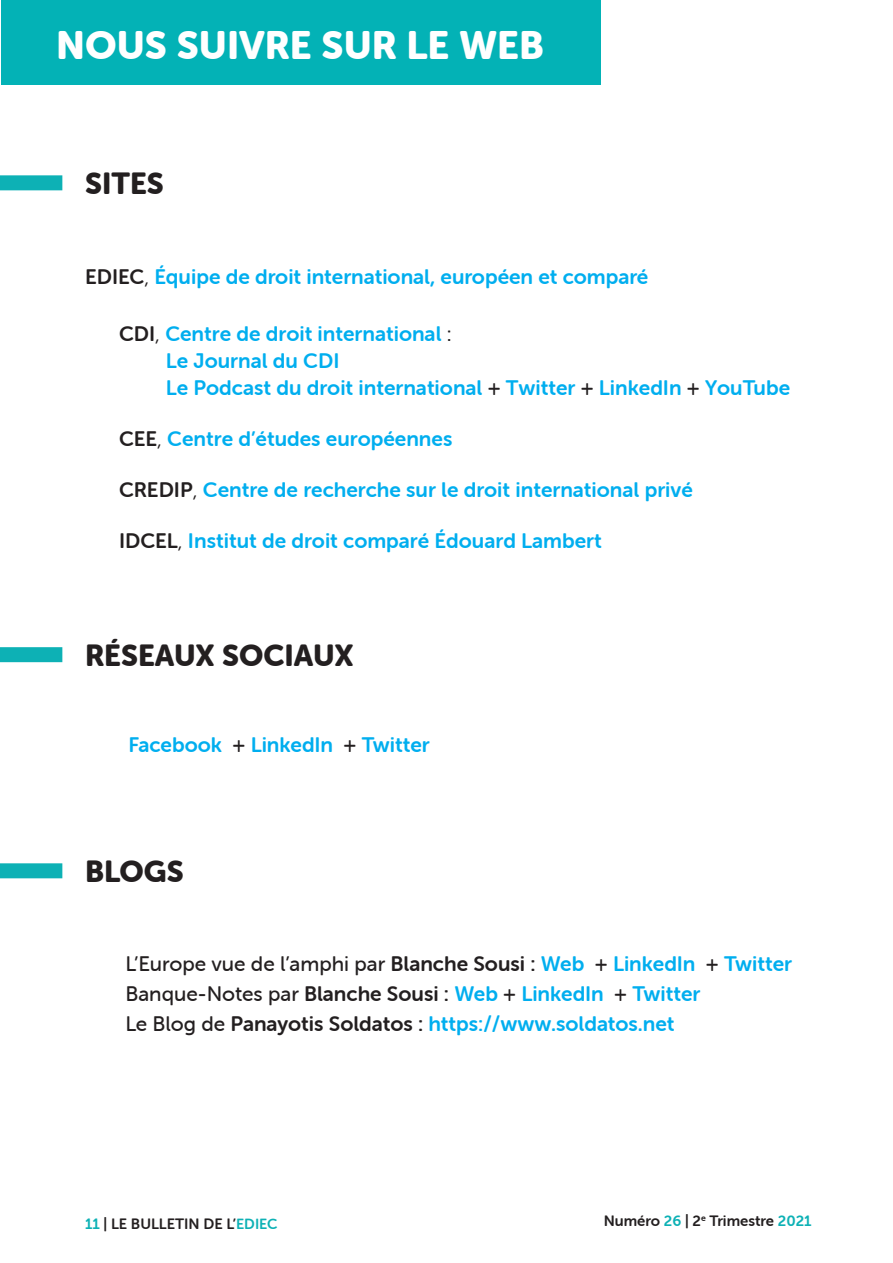
<style>
.page{position:relative;width:893px;height:1263px;background:#fff}
.page>*{position:absolute;margin:0;border:0;box-sizing:border-box;transform-origin:0 0}
.t1{font:39px "Museo Sans Rounded 900";color:#fff}
.t2{font:30px "Museo Sans Rounded 900";color:#231f20}
.t3{font:21px "Museo Sans Rounded 700";color:#00aeef}
.t4{font:21px "Museo Sans Rounded 500";color:#231f20}
.t5{font:15px "Museo Sans Rounded 700";color:#231f20}
.t6{font:15px "Museo Sans Rounded 700";color:#231f20}
.t7{font:14.7px "Museo Sans Rounded 700";color:#0db1b5}
.s1{color:#231f20}
.s2{font-family:"Museo Sans Rounded 300";color:#231f20}
.s3{font-family:"Museo Sans Rounded 500";color:#231f20}
.s4{font-family:"Museo Sans Rounded 700"}
.s5{font-family:"Museo Sans Rounded 700";color:#00aeef}
.s6{color:#0db1b5}
.s7{font-size:15px;color:#231f20}
</style>
<div class="page">
<div style="left:1px;top:0;width:599px;height:85px;background:#03b2b6"></div>
<div style="left:0;top:175px;width:62px;height:15px;background:#0db1b5"></div>
<div style="left:0;top:647px;width:62px;height:15px;background:#0db1b5"></div>
<div style="left:0;top:863px;width:62px;height:15px;background:#0db1b5"></div>
<p class="t1" style="left:56px;top:23px;width:489px">NOUS SUIVRE SUR LE WEB</p>
<p class="t2" style="left:85px;top:167px;width:80px">SITES</p>
<p class="t3" style="left:85px;top:265px;width:565px"><span class="s1">EDIEC</span><span class="s2">,</span> Équipe de droit international, européen et comparé</p>
<p class="t3" style="left:119px;top:322px;width:334px"><span class="s1">CDI</span><span class="s2">,</span> Centre de droit international <span class="s3">:</span></p>
<p class="t3" style="left:166px;top:349px;width:175px">Le Journal du CDI</p>
<p class="t3" style="left:166px;top:376px;width:626px">Le Podcast du droit international <span class="s3">+</span> Twitter <span class="s3">+</span> LinkedIn <span class="s3">+</span> YouTube</p>
<p class="t3" style="left:119px;top:427px;width:335px"><span class="s1">CEE</span><span class="s2">,</span> Centre d’études européennes</p>
<p class="t3" style="left:119px;top:478px;width:575px"><span class="s1">CREDIP</span><span class="s2">,</span> Centre de recherche sur le droit international privé</p>
<p class="t3" style="left:119px;top:529px;width:484px"><span class="s1">IDCEL</span><span class="s2">,</span> Institut de droit comparé Édouard Lambert</p>
<p class="t2" style="left:85px;top:638px;width:270px">RÉSEAUX SOCIAUX</p>
<p class="t3" style="left:129px;top:733px;width:303px">Facebook <span class="s3">+</span> LinkedIn <span class="s3">+</span> Twitter</p>
<p class="t2" style="left:85px;top:854px;width:100px">BLOGS</p>
<p class="t4" style="left:125px;top:952px;width:668px">L’Europe vue de l’amphi par <span class="s4">Blanche Sousi :</span> <span class="s5">Web</span> + <span class="s5">LinkedIn</span> + <span class="s5">Twitter</span></p>
<p class="t3" style="left:125px;top:982px;width:576px"><span class="s3">Banque-Notes par</span> <span class="s1">Blanche Sousi :</span> Web <span class="s3">+</span> LinkedIn <span class="s3">+</span> Twitter</p>
<p class="t3" style="left:125px;top:1012px;width:551px"><span class="s3">Le Blog de</span> <span class="s1">Panayotis Soldatos :</span> https://www.soldatos.net</p>
<p class="t6" style="left:85px;top:1215px;width:91px"><span class="s6">11</span> | LE BULLETIN</p>
<p class="t7" style="left:203px;top:1216px;width:75px"><span class="s7">DE L’</span>EDIEC</p>
<p class="t5" style="left:604px;top:1212px;width:209px">Numéro <span class="s6">26</span> | 2<sup>e</sup> Trimestre <span class="s6">2021</span></p>
</div>
